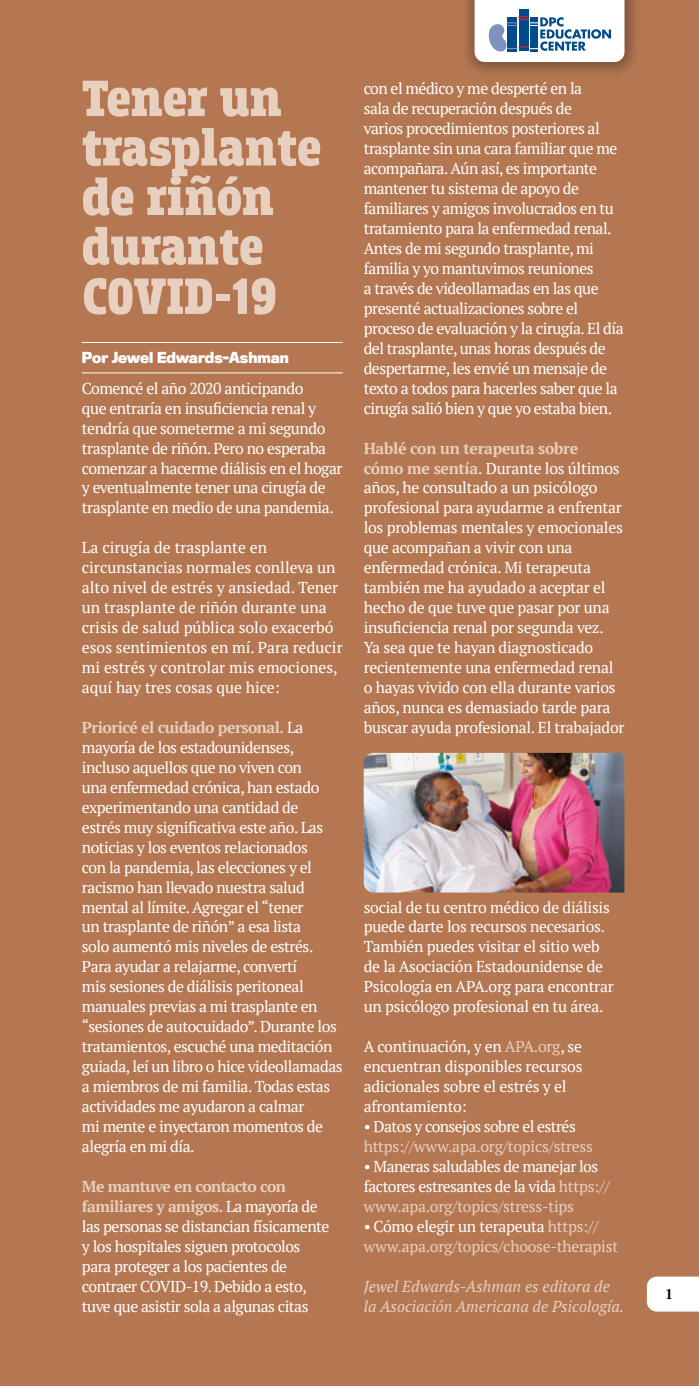
<style>
.page{position:relative;width:699px;height:1386px;background:#fff}
.page>*{position:absolute;margin:0;border:0;box-sizing:border-box;transform-origin:0 0}
.t1{font:900 53.55px/49.5px "Breakers Slab";color:#e7d0bf}
.t2{font:15.75px/19.9px "PT Serif";letter-spacing:-.03em;color:#fff}
.t3{font:15.75px/19.9px "PT Serif";color:#fff}
.t4{font:15.75px/19.9px "PT Serif";letter-spacing:-.015em;color:#e7d0bf}
.t5{font:italic 15.75px/19.9px "PT Serif";color:#e7d0bf}
.t6{font:900 14px "Titling Gothic FB Narrow";color:#fff}
.t7{font:700 14px "PT Serif";color:#000}
.s1{font-weight:700;color:#e7d0bf}
.s2{color:#e7d0bf}
.s3{color:#fff}
</style>
<div class="page">
<hr style="left:0;top:0;width:1px;height:1386px;background:#efdfd3">
<div style="left:1px;top:0;width:697px;height:1386px;background:#b47752"></div>
<svg style="left:646px;top:1277px;width:52px;height:35px"></svg>
<hr style="left:82px;top:342px;width:260px;height:1px;background:#fff">
<hr style="left:82px;top:372px;width:260px;height:1px;background:#fff">
<img style="left:363px;top:753px;width:261px;height:140px">
<div style="left:459px;top:0;width:182px;height:79px;background:#000;opacity:.3"></div>
<svg style="left:474px;top:0;width:150px;height:62px"></svg>
<h1 class="t1" style="left:82px;top:77px;width:241px">Tener un trasplante de riñón durante<br>COVID-19</h1>
<p class="t6" style="left:82px;top:348px;width:208px">Por Jewel Edwards-Ashman</p>
<p class="t2" style="left:82px;top:378px;width:262px">Comencé el año 2020 anticipando<br>que entraría en insuficiencia renal y tendría que someterme a mi segundo trasplante de riñón. Pero no esperaba comenzar a hacerme diálisis en el hogar y eventualmente tener una cirugía de trasplante en medio de una pandemia.</p>
<p class="t3" style="left:82px;top:538px;width:262px">La cirugía de trasplante en circunstancias normales conlleva un alto nivel de estrés y ansiedad. Tener un trasplante de riñón durante una crisis de salud pública solo exacerbó esos sentimientos en mí. Para reducir mi estrés y controlar mis emociones, aquí hay tres cosas que hice:</p>
<p class="t2" style="left:82px;top:717px;width:262px"><span class="s1">Prioricé el cuidado personal.</span> La mayoría de los estadounidenses, incluso aquellos que no viven con<br>una enfermedad crónica, han estado experimentando una cantidad de<br>estrés muy significativa este año. Las noticias y los eventos relacionados<br>con la pandemia, las elecciones y el racismo han llevado nuestra salud mental al límite. Agregar el “tener<br>un trasplante de riñón” a esa lista<br>solo aumentó mis niveles de estrés.<br>Para ayudar a relajarme, convertí<br>mis sesiones de diálisis peritoneal manuales previas a mi trasplante en “sesiones de autocuidado”. Durante los tratamientos, escuché una meditación guiada, leí un libro o hice videollamadas a miembros de mi familia. Todas estas actividades me ayudaron a calmar<br>mi mente e inyectaron momentos de alegría en mi día.</p>
<p class="t2" style="left:82px;top:1176px;width:249px"><span class="s1">Me mantuve en contacto con familiares y amigos.</span> La mayoría de las personas se distancian físicamente y los hospitales siguen protocolos para proteger a los pacientes de contraer COVID-19. Debido a esto, tuve que asistir sola a algunas citas</p>
<p class="t2" style="left:363px;top:79px;width:261px">con el médico y me desperté en la<br>sala de recuperación después de<br>varios procedimientos posteriores al trasplante sin una cara familiar que me acompañara. Aún así, es importante mantener tu sistema de apoyo de familiares y amigos involucrados en tu tratamiento para la enfermedad renal.<br>Antes de mi segundo trasplante, mi familia y yo mantuvimos reuniones<br>a través de videollamadas en las que presenté actualizaciones sobre el proceso de evaluación y la cirugía. El día del trasplante, unas horas después de despertarme, les envié un mensaje de texto a todos para hacerles saber que la cirugía salió bien y que yo estaba bien.</p>
<p class="t2" style="left:363px;top:438px;width:262px"><span class="s1">Hablé con un terapeuta sobre<br>cómo me sentía.</span> Durante los últimos años, he consultado a un psicólogo profesional para ayudarme a enfrentar los problemas mentales y emocionales que acompañan a vivir con una enfermedad crónica. Mi terapeuta también me ha ayudado a aceptar el hecho de que tuve que pasar por una insuficiencia renal por segunda vez.<br>Ya sea que te hayan diagnosticado recientemente una enfermedad renal o hayas vivido con ella durante varios años, nunca es demasiado tarde para buscar ayuda profesional. El trabajador</p>
<p class="t2" style="left:363px;top:897px;width:251px">social de tu centro médico de diálisis puede darte los recursos necesarios.<br>También puedes visitar el sitio web de la Asociación Estadounidense de Psicología en APA.org para encontrar un psicólogo profesional en tu área.</p>
<p class="t2" style="left:363px;top:1036px;width:220px">A continuación, y en <span class="s2">APA.org</span>, se encuentran disponibles recursos adicionales sobre el estrés y el afrontamiento:</p>
<p class="t2" style="left:363px;top:1116px;width:213px">• Datos y consejos sobre el estrés</p>
<p class="t4" style="left:363px;top:1136px;width:230px">https://www.apa.org/topics/stress</p>
<p class="t2" style="left:363px;top:1156px;width:247px">• Maneras saludables de manejar los factores estresantes de la vida <span class="s2">https:// www.apa.org/topics/stress-tips</span></p>
<p class="t4" style="left:363px;top:1216px;width:256px"><span class="s3">• Cómo elegir un terapeuta</span> https:// www.apa.org/topics/choose-therapist</p>
<p class="t5" style="left:363px;top:1276px;width:262px">Jewel Edwards-Ashman es editora de la Asociación Americana de Psicología.</p>
<p class="t7" style="left:664px;top:1285px;width:9px">1</p>
</div>
